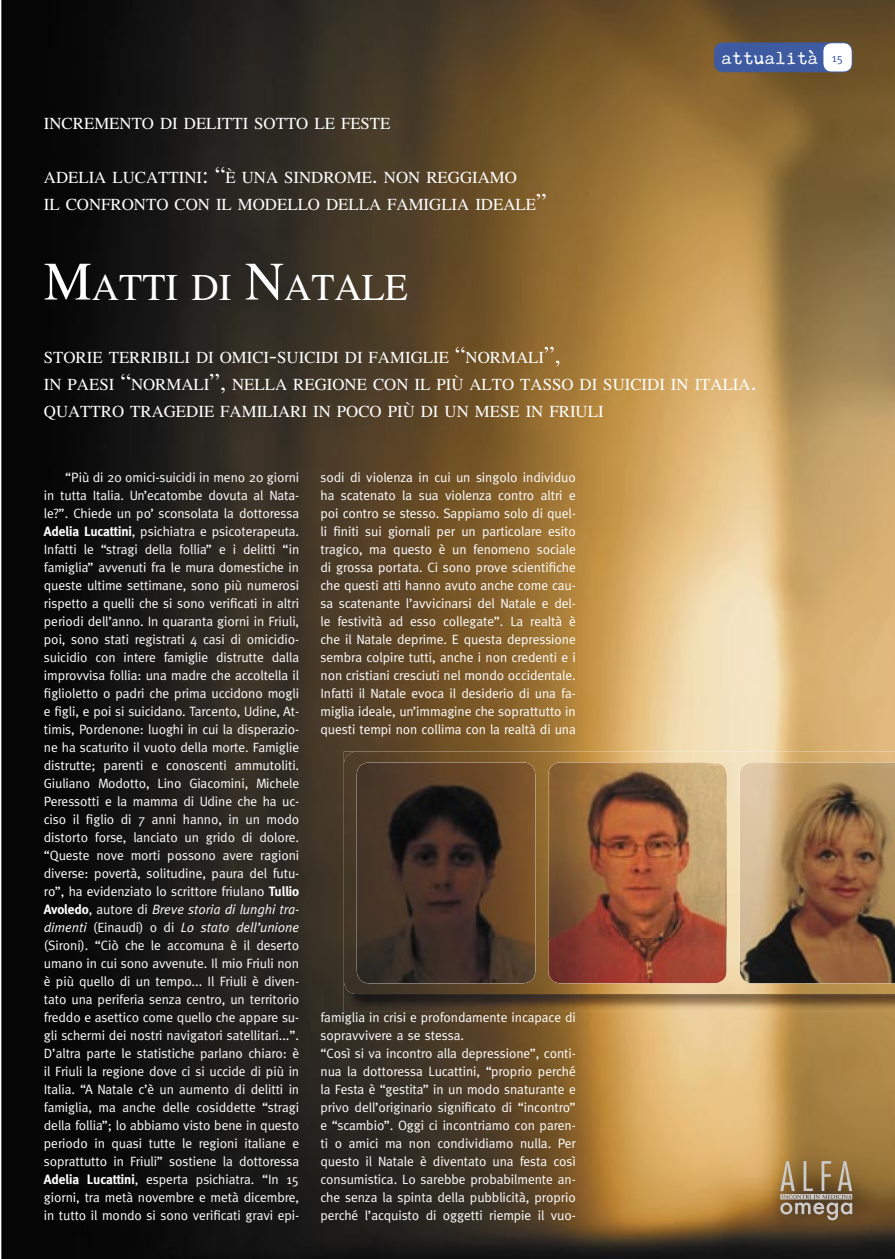
<style>
.page{position:relative;width:895px;height:1259px;background:#fff}
.page>*{position:absolute;margin:0;border:0;box-sizing:border-box;transform-origin:0 0}
.t1{font:37.8px "Times";color:#fff}
.t2{font:18px "P22 Typewriter";color:#fff}
.t3{font:16.8px/27px "Times";color:#fff}
.t4{font:13.5px/18px "Meta";letter-spacing:-.005em;color:#fff;text-align:justify}
.s1{font-size:24px}
.s2{font-size:54px}
.s3{font-family:"Meta";font-size:12px;color:#3e5ba1}
.s4{font-weight:700}
.s5{font-style:italic}
</style>
<div class="page">
<img style="left:1px;top:0;width:893px;height:1259px">
<svg style="left:780px;top:1161px;width:72px;height:59px;background:#8f795b"></svg>
<svg style="left:714px;top:43px;width:138px;height:29px"></svg>
<img style="left:344px;top:994px;width:49px;height:17px">
<img style="left:393px;top:994px;width:501px;height:17px">
<img style="left:344px;top:752px;width:550px;height:242px">
<img style="left:356px;top:762px;width:179px;height:221px">
<img style="left:548px;top:762px;width:178px;height:221px">
<img style="left:739px;top:762px;width:155px;height:221px">
<p class="t3" style="left:44px;top:110px;width:348px">INCREMENTO DI DELITTI SOTTO LE FESTE</p>
<p class="t3" style="left:44px;top:164px;width:504px">ADELIA LUCATTINI<span class="s1">: “</span>È UNA SINDROME<span class="s1">.</span> NON REGGIAMO<br>IL CONFRONTO CON IL MODELLO DELLA FAMIGLIA IDEALE<span class="s1">”</span></p>
<h1 class="t1" style="left:44px;top:266px;width:365px"><span class="s2">M</span>ATTI DI <span class="s2">N</span>ATALE</h1>
<h2 class="t2" style="left:721px;top:47px;width:123px">attualità <span class="s3">15</span></h2>
<p class="t3" style="left:44px;top:344px;width:714px">STORIE TERRIBILI DI OMICI<span class="s1">-</span>SUICIDI DI FAMIGLIE <span class="s1">“</span>NORMALI<span class="s1">”,<br></span>IN PAESI <span class="s1">“</span>NORMALI<span class="s1">”,</span> NELLA REGIONE CON IL PIÙ ALTO TASSO DI SUICIDI IN ITALIA<span class="s1">.<br></span>QUATTRO TRAGEDIE FAMILIARI IN POCO PIÙ DI UN MESE IN FRIULI</p>
<p class="t4" style="left:44px;top:468px;width:257px;text-indent:21px">“Più di 20 omici-suicidi in meno 20 giorni in tutta Italia. Un’ecatombe dovuta al Nata&shy;le?”. Chiede un po’ sconsolata la dottoressa <span class="s4">Adelia Lucattini</span>, psichiatra e psicoterapeuta.<br>Infatti le “stragi della follia” e i delitti “in famiglia” avvenuti fra le mura domestiche in queste ultime settimane, sono più numerosi rispetto a quelli che si sono verificati in altri periodi dell’anno. In quaranta giorni in Friuli, poi, sono stati registrati 4 casi di omicidio&shy;suicidio con intere famiglie distrutte dalla improvvisa follia: una madre che accoltella il figlioletto o padri che prima uccidono mogli e figli, e poi si suicidano. Tarcento, Udine, At&shy;timis, Pordenone: luoghi in cui la disperazio&shy;ne ha scaturito il vuoto della morte. Famiglie distrutte; parenti e conoscenti ammutoliti.<br>Giuliano Modotto, Lino Giacomini, Michele Peressotti e la mamma di Udine che ha uc&shy;ciso il figlio di 7 anni hanno, in un modo distorto forse, lanciato un grido di dolore. “Queste nove morti possono avere ragioni diverse: povertà, solitudine, paura del futu&shy;ro”, ha evidenziato lo scrittore friulano <span class="s4">Tullio Avoledo</span>, autore di <span class="s5">Breve storia di lunghi tra&shy;dimenti</span> (Einaudi) o di <span class="s5">Lo stato dell’unione </span>(Sironi). “Ciò che le accomuna è il deserto umano in cui sono avvenute. Il mio Friuli non è più quello di un tempo... Il Friuli è diven&shy;tato una periferia senza centro, un territorio freddo e asettico come quello che appare su&shy;gli schermi dei nostri navigatori satellitari...”.<br>D’altra parte le statistiche parlano chiaro: è il Friuli la regione dove ci si uccide di più in Italia. “A Natale c’è un aumento di delitti in famiglia, ma anche delle cosiddette “stragi della follia”; lo abbiamo visto bene in questo periodo in quasi tutte le regioni italiane e soprattutto in Friuli” sostiene la dottoressa <span class="s4">Adelia Lucattini</span>, esperta psichiatra. “In 15 giorni, tra metà novembre e metà dicembre, in tutto il mondo si sono verificati gravi epi-</p>
<p class="t4" style="left:320px;top:468px;width:257px">sodi di violenza in cui un singolo individuo ha scatenato la sua violenza contro altri e poi contro se stesso. Sappiamo solo di quel&shy;li finiti sui giornali per un particolare esito tragico, ma questo è un fenomeno sociale di grossa portata. Ci sono prove scientifiche che questi atti hanno avuto anche come cau&shy;sa scatenante l’avvicinarsi del Natale e del&shy;le festività ad esso collegate”. La realtà è che il Natale deprime. E questa depressione sembra colpire tutti, anche i non credenti e i non cristiani cresciuti nel mondo occidentale.<br>Infatti il Natale evoca il desiderio di una fa&shy;miglia ideale, un’immagine che soprattutto in questi tempi non collima con la realtà di una</p>
<p class="t4" style="left:320px;top:1008px;width:257px;text-align:left">famiglia in crisi e profondamente incapace di sopravvivere a se stessa.<br>“Così si va incontro alla depressione”, conti&shy;nua la dottoressa Lucattini, “proprio perché la Festa è “gestita” in un modo snaturante e privo dell’originario significato di “incontro” e “scambio”. Oggi ci incontriamo con paren&shy;ti o amici ma non condividiamo nulla. Per questo il Natale è diventato una festa così consumistica. Lo sarebbe probabilmente an&shy;che senza la spinta della pubblicità, proprio perché l’acquisto di oggetti riempie il vuo-</p>
</div>
